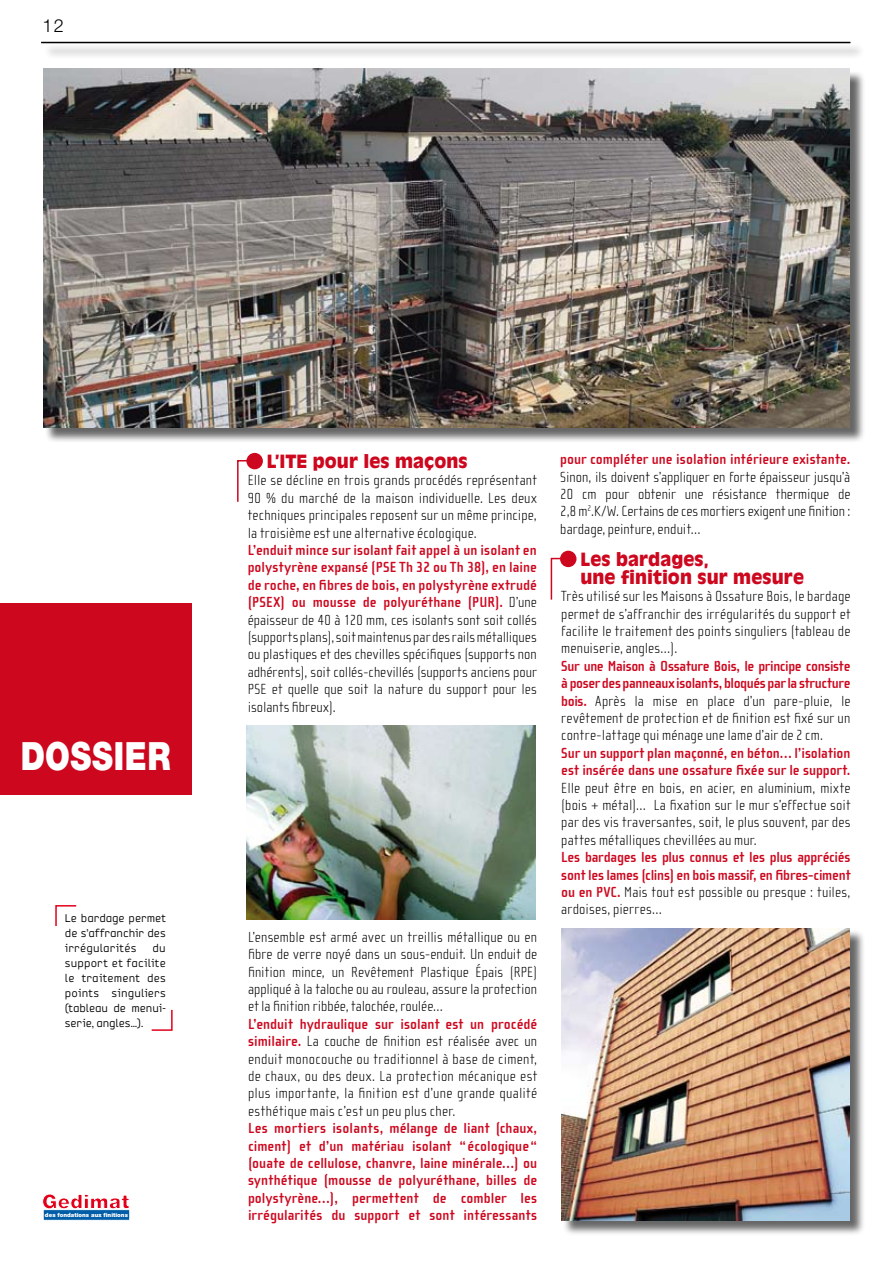
<style>
.page{position:relative;width:893px;height:1263px;background:#fff}
.page>*{position:absolute;margin:0;border:0;box-sizing:border-box;transform-origin:0 0}
.t1{font:900 39px "Helvetica Neue LT Std";letter-spacing:.02em;color:#fff;scale:.8 1}
.t2{font:900 18px/18px "Antique Olive Std";letter-spacing:.005em;color:#cd071e}
.t3{font:300 18px "Helvetica Neue LT Std";color:#000}
.t4{font:100 15px/17.4px "Cholla Sans";letter-spacing:.01em;color:#000;text-align:justify}
.t5{font:700 15px/17.4px "Cholla Sans";color:#cd071e;text-align:justify}
.t6{font:12px/15px "Reform";letter-spacing:.005em;color:#000;text-align:justify;scale:.92 1}
.t7{font:900 5.7px "Helvetica Neue";color:#fff}
.s1{font-weight:700;color:#cd071e}
.s2{font-weight:100;color:#000}
</style>
<div class="page">
<svg style="left:55px;top:905px;width:22px;height:21px"></svg>
<svg style="left:151px;top:1009px;width:22px;height:22px"></svg>
<div style="left:0;top:603px;width:191px;height:191px;background:#cd071e"></div>
<svg style="left:237px;top:460px;width:18px;height:42px"></svg>
<svg style="left:550px;top:557px;width:18px;height:43px"></svg>
<div style="left:246px;top:453px;width:17px;height:16px;background:#cd071e;border-radius:50%"></div>
<div style="left:560px;top:551px;width:16px;height:16px;background:#cd071e;border-radius:50%"></div>
<div style="left:44px;top:70px;width:822px;height:373px;background:#000;opacity:.6"></div>
<img style="left:43px;top:69px;width:807px;height:358px">
<div style="left:42px;top:43px;width:822px;height:16px;background:#000;opacity:.6"></div>
<hr style="left:41px;top:42px;width:809px;height:1px;background:#000">
<div style="left:562px;top:929px;width:303px;height:307px;background:#000;opacity:.6"></div>
<img style="left:561px;top:928px;width:288px;height:292px">
<img style="left:247px;top:725px;width:288px;height:194px">
<svg style="left:43px;top:1194px;width:86px;height:15px"></svg>
<div style="left:43px;top:1209px;width:87px;height:11px;background:#005ea8;border:1px solid #fff"></div>
<p class="t3" style="left:43px;top:15px;width:23px">12</p>
<h1 class="t1" style="left:21px;top:733px;width:189px">DOSSIER</h1>
<p class="t6" style="left:65px;top:910px;width:111px">Le bardage permet de s’affranchir des irrégularités</p>
<p class="t6" style="left:65px;top:940px;width:111px;text-indent:88px">du support et facilite le traitement des points singuliers (tableau de menui&shy;serie, angles…).</p>
<p class="t7" style="left:45px;top:1211px;width:84px">des fondations aux finitions</p>
<p class="t5" style="left:560px;top:451px;width:292px">pour compléter une isolation intérieure existante.</p>
<p class="t4" style="left:560px;top:468px;width:292px">Sinon, ils doivent s’appliquer en forte épaisseur jusqu’à 20 cm pour obtenir une résistance thermique de 2,8 m<sup>2</sup>.K/W. Certains de ces mortiers exigent une finition : bardage, peinture, enduit…</p>
<p class="t2" style="left:267px;top:452px;width:202px">L’ITE pour les maçons</p>
<p class="t4" style="left:248px;top:472px;width:291px">Elle se décline en trois grands procédés représentant 90 % du marché de la maison individuelle. Les deux techniques principales reposent sur un même principe, la troisième est une alternative écologique.</p>
<p class="t4" style="left:248px;top:541px;width:291px"><span class="s1">L’enduit mince sur isolant fait appel à un isolant en polystyrène expansé (PSE Th 32 ou Th 38), en laine de roche, en fibres de bois, en polystyrène extrudé (PSEX) ou mousse de polyuréthane (PUR).</span> D’une épaisseur de 40 à 120 mm, ces isolants sont soit collés (supports plans), soit maintenus par des rails métalliques ou plastiques et des chevilles spécifiques (supports non adhérents), soit collés-chevillés (supports anciens pour PSE et quelle que soit la nature du support pour les isolants fibreux).</p>
<p class="t2" style="left:580px;top:550px;width:225px">Les bardages,<br>une finition sur mesure</p>
<p class="t4" style="left:561px;top:588px;width:291px">Très utilisé sur les Maisons à Ossature Bois, le bardage permet de s’affranchir des irrégularités du support et facilite le traitement des points singuliers (tableau de menuiserie, angles…).</p>
<p class="t4" style="left:561px;top:657px;width:291px"><span class="s1">Sur une Maison à Ossature Bois, le principe consiste à poser des panneaux isolants, bloqués par la structure bois.</span> Après la mise en place d’un pare-pluie, le revêtement de protection et de finition est fixé sur un contre-lattage qui ménage une lame d’air de 2 cm.</p>
<p class="t5" style="left:561px;top:744px;width:291px">Sur un support plan maçonné, en béton… l’isolation est insérée dans une ossature fixée sur le support.</p>
<p class="t4" style="left:561px;top:779px;width:291px">Elle peut être en bois, en acier, en aluminium, mixte (bois + métal)… La fixation sur le mur s’effectue soit par des vis traversantes, soit, le plus souvent, par des pattes métalliques chevillées au mur.</p>
<p class="t5" style="left:561px;top:849px;width:291px">Les bardages les plus connus et les plus appréciés sont les lames (clins) en bois massif, en fibres-ciment ou en PVC. <span class="s2">Mais tout est possible ou presque : tuiles, ardoises, pierres…</span></p>
<p class="t4" style="left:248px;top:928px;width:291px">L’ensemble est armé avec un treillis métallique ou en fibre de verre noyé dans un sous-enduit. Un enduit de finition mince, un Revêtement Plastique Épais (RPE) appliqué à la taloche ou au rouleau, assure la protection et la finition ribbée, talochée, roulée…</p>
<p class="t4" style="left:248px;top:1015px;width:291px"><span class="s1">L’enduit hydraulique sur isolant est un procédé similaire.</span> La couche de finition est réalisée avec un enduit monocouche ou traditionnel à base de ciment, de chaux, ou des deux. La protection mécanique est plus importante, la finition est d’une grande qualité esthétique mais c’est un peu plus cher.</p>
<p class="t5" style="left:248px;top:1120px;width:291px">Les mortiers isolants, mélange de liant (chaux, ciment) et d’un matériau isolant “écologique“ (ouate de cellulose, chanvre, laine minérale…) ou synthétique (mousse de polyuréthane, billes de polystyrène…), permettent de combler les irrégularités du support et sont intéressants</p>
</div>
